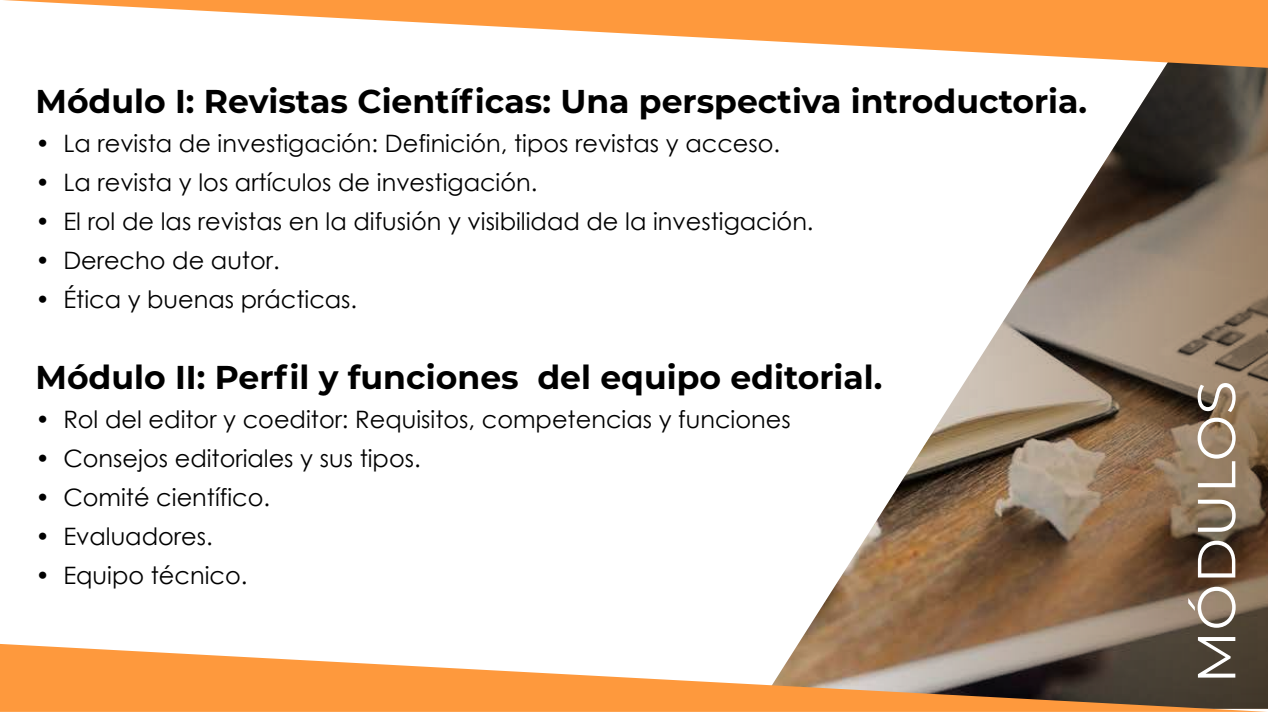
<style>
.page{position:relative;width:1268px;height:712px;background:#fff}
.page>*{position:absolute;margin:0;border:0;box-sizing:border-box;transform-origin:0 0}
.t1{font:53.4px "Montserrat";color:#fff;scale:1.04 1}
.t2{font:700 33px "Montserrat";color:#000}
.t3{font:24px "Century Gothic";color:#000}
</style>
<div class="page">
<svg style="left:798px;top:68px;width:469px;height:576px"></svg>
<svg style="left:0;top:644px;width:1267px;height:68px;fill:#fe993d"></svg>
<svg style="left:3px;top:0;width:1264px;height:68px"></svg>
<h2 class="t2" style="left:35px;top:77px;width:1053px">Módulo I: Revistas Científicas: Una perspectiva introductoria.</h2>
<p class="t3" style="left:35px;top:126px;width:746px">• La revista de investigación: Definición, tipos revistas y acceso.</p>
<p class="t3" style="left:35px;top:165px;width:503px">• La revista y los artículos de investigación.</p>
<p class="t3" style="left:35px;top:204px;width:779px">• El rol de las revistas en la difusión y visibilidad de la investigación.</p>
<p class="t3" style="left:35px;top:243px;width:246px">• Derecho de autor.</p>
<p class="t3" style="left:35px;top:282px;width:323px">• Ética y buenas prácticas.</p>
<h2 class="t2" style="left:35px;top:353px;width:848px">Módulo II: Perfil y funciones del equipo editorial.</h2>
<p class="t3" style="left:35px;top:402px;width:756px">• Rol del editor y coeditor: Requisitos, competencias y funciones</p>
<p class="t3" style="left:35px;top:441px;width:387px">• Consejos editoriales y sus tipos.</p>
<p class="t3" style="left:35px;top:480px;width:236px">• Comité científico.</p>
<p class="t3" style="left:35px;top:519px;width:179px">• Evaluadores.</p>
<p class="t3" style="left:35px;top:558px;width:213px">• Equipo técnico.</p>
<h1 class="t1" style="left:1179px;top:684px;width:293px;rotate:-90deg">MÓDULOS</h1>
</div>
